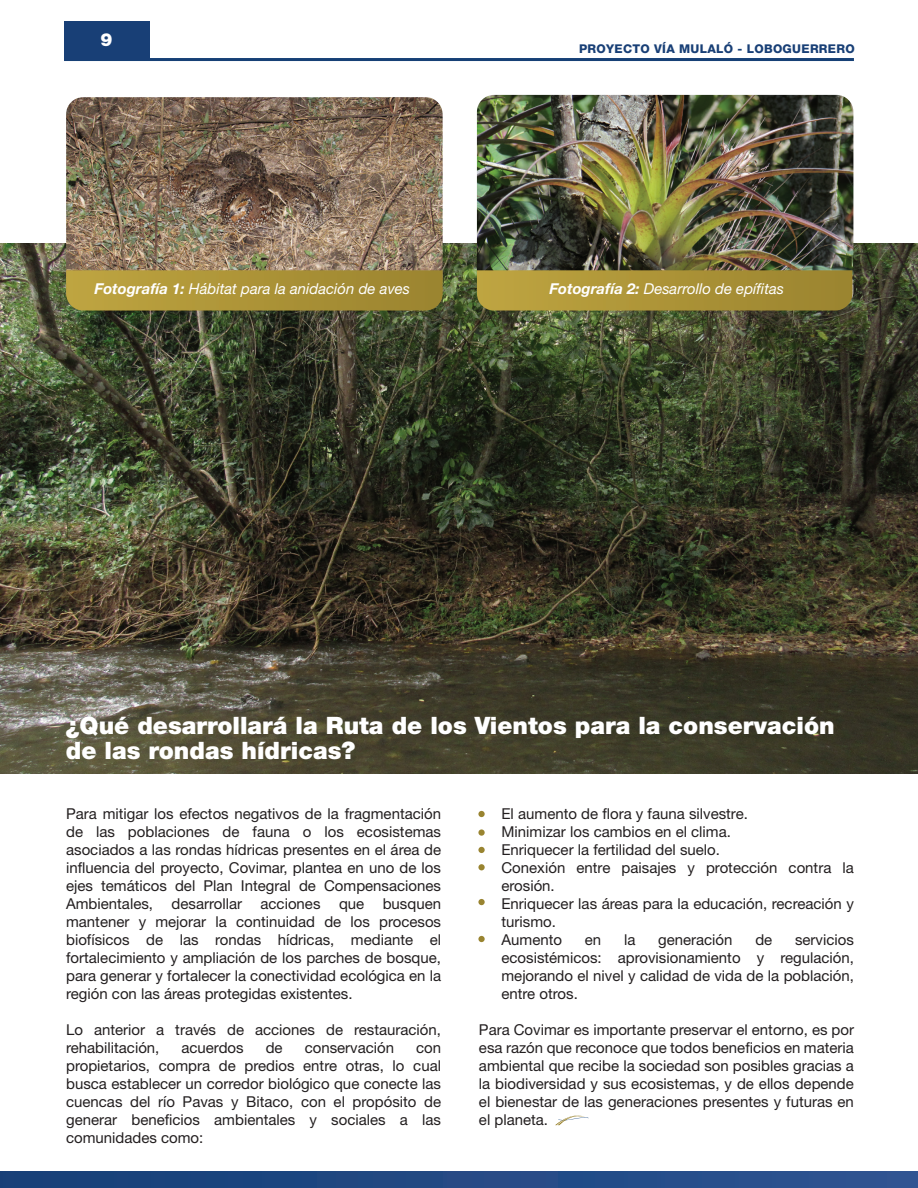
<style>
.page{position:relative;width:918px;height:1188px;background:#fff}
.page>*{position:absolute;margin:0;border:0;box-sizing:border-box;transform-origin:0 0}
.t1{font:900 24px/25.5px "Helvetica Neue";color:#fff}
.t2{font:900 18px "Helvetica Neue";color:#fff}
.t3{font:15px/18px "Helvetica Neue";color:#231f20;text-align:justify}
.t4{font:italic 15px "Helvetica Neue";color:#fff}
.t5{font:800 12px "Helvetica Neue LT Com";letter-spacing:.025em;color:#183f76}
.s1{font-weight:700}
</style>
<div class="page">
<img style="left:0;top:243px;width:918px;height:530px">
<svg style="left:555px;top:1115px;width:34px;height:10px"></svg>
<div style="left:0;top:1171px;width:918px;height:17px;background:linear-gradient(to right,#163f77,#2f5492)"></div>
<img style="left:66px;top:97px;width:377px;height:173px">
<img style="left:477px;top:95px;width:376px;height:214px">
<svg style="left:66px;top:270px;width:377px;height:41px;background:#aa9237"></svg>
<svg style="left:477px;top:270px;width:375px;height:41px;background:#a99237"></svg>
<div style="left:478px;top:811px;width:7px;height:6px;background:#998430;border-radius:50%"></div>
<svg style="left:478px;top:829px;width:7px;height:7px"></svg>
<div style="left:478px;top:847px;width:7px;height:6px;background:#998430;border-radius:50%"></div>
<div style="left:478px;top:864px;width:7px;height:6px;background:#998430;border-radius:50%"></div>
<div style="left:478px;top:899px;width:7px;height:6px;background:#998430;border-radius:50%"></div>
<div style="left:478px;top:936px;width:7px;height:6px;background:#998430;border-radius:50%"></div>
<hr style="left:64px;top:58px;width:790px;height:3px;background:#164076">
<div style="left:64px;top:21px;width:85px;height:38px;background:#183f76"></div>
<p class="t2" style="left:101px;top:29px;width:14px">9</p>
<p class="t5" style="left:579px;top:42px;width:277px">PROYECTO VÍA MULALÓ - LOBOGUERRERO</p>
<p class="t4" style="left:94px;top:278px;width:317px"><span class="s1">Fotografía 1:</span> Hábitat para la anidación de aves</p>
<p class="t4" style="left:549px;top:278px;width:236px"><span class="s1">Fotografía 2:</span> Desarrollo de epífitas</p>
<h1 class="t1" style="left:66px;top:712px;width:770px">¿Qué desarrollará la Ruta de los Vientos para la conservación de las rondas hídricas?</h1>
<p class="t3" style="left:66px;top:804px;width:377px">Para mitigar los efectos negativos de la fragmentación de las poblaciones de fauna o los ecosistemas asociados a las rondas hídricas presentes en el área de influencia del proyecto, Covimar, plantea en uno de los ejes temáticos del Plan Integral de Compensaciones Ambientales, desarrollar acciones que busquen mantener y mejorar la continuidad de los procesos biofísicos de las rondas hídricas, mediante el fortalecimiento y ampliación de los parches de bosque, para generar y fortalecer la conectividad ecológica en la región con las áreas protegidas existentes.</p>
<p class="t3" style="left:66px;top:1020px;width:376px">Lo anterior a través de acciones de restauración, rehabilitación,</p>
<p class="t3" style="left:181px;top:1038px;width:64px">acuerdos</p>
<p class="t3" style="left:266px;top:1038px;width:18px">de</p>
<p class="t3" style="left:305px;top:1038px;width:91px">conservación</p>
<p class="t3" style="left:66px;top:1038px;width:376px;text-indent:350px">con propietarios, compra de predios entre otras, lo cual busca establecer un corredor biológico que conecte las cuencas del río Pavas y Bitaco, con el propósito de generar beneficios ambientales y sociales a las comunidades como:</p>
<p class="t3" style="left:501px;top:804px;width:354px;text-align:left">El aumento de flora y fauna silvestre.<br>Minimizar los cambios en el clima.<br>Enriquecer la fertilidad del suelo.<br>Conexión entre paisajes y protección contra la erosión.<br>Enriquecer las áreas para la educación, recreación y turismo.<br>Aumento</p>
<p class="t3" style="left:585px;top:930px;width:18px">en</p>
<p class="t3" style="left:624px;top:930px;width:13px">la</p>
<p class="t3" style="left:658px;top:930px;width:76px">generación</p>
<p class="t3" style="left:755px;top:930px;width:18px">de</p>
<p class="t3" style="left:501px;top:930px;width:354px;text-indent:294px">servicios ecosistémicos: aprovisionamiento y regulación, mejorando el nivel y calidad de vida de la población, entre otros.</p>
<p class="t3" style="left:479px;top:1020px;width:377px">Para Covimar es importante preservar el entorno, es por esa razón que reconoce que todos beneficios en materia ambiental que recibe la sociedad son posibles gracias a la biodiversidad y sus ecosistemas, y de ellos depende el bienestar de las generaciones presentes y futuras en el planeta.</p>
</div>
